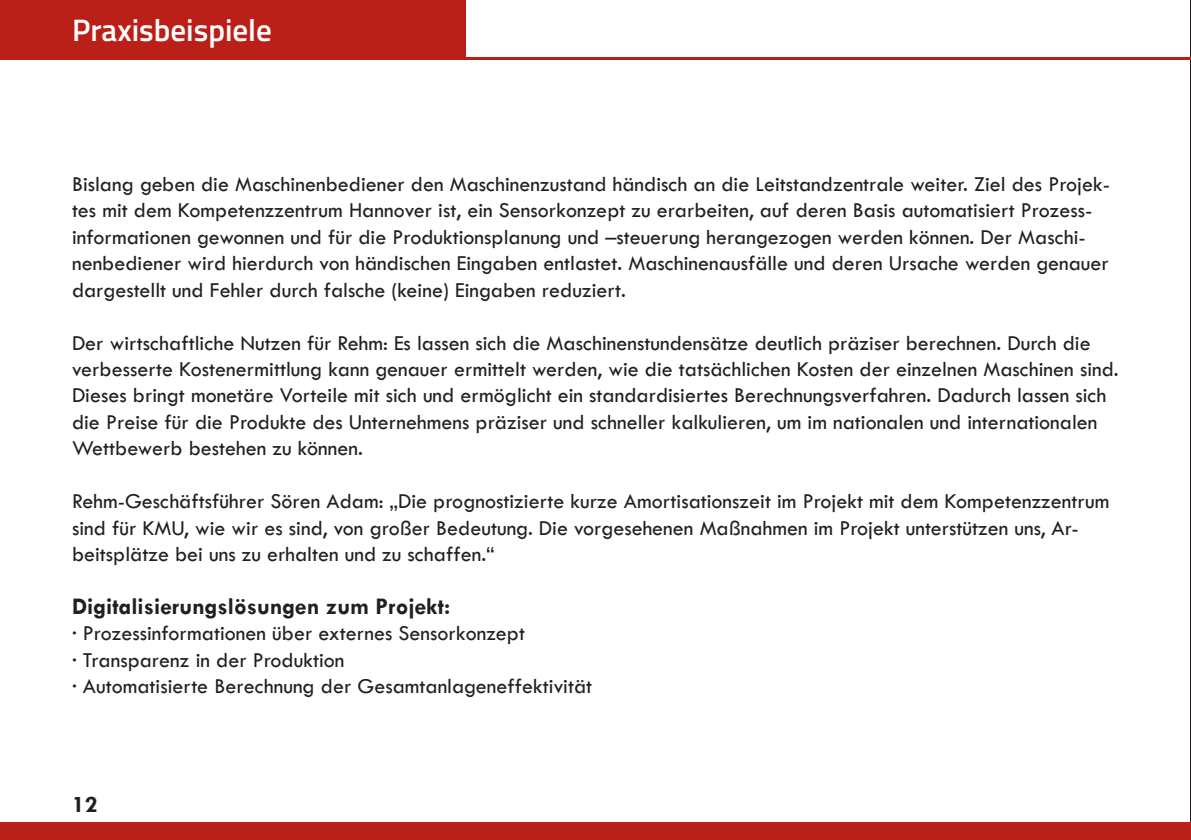
<style>
.page{position:relative;width:1191px;height:840px;background:#fff}
.page>*{position:absolute;margin:0;border:0;box-sizing:border-box;transform-origin:0 0}
.t1{font:600 31px "Titillium Web";color:#fff}
.t2{font:700 24px "Tw Cen";color:#231f20}
.t3{font:22px/26.4px "Tw Cen";color:#231f20}
</style>
<div class="page">
<hr style="left:1190px;top:0;width:1px;height:839px;background:#231f20">
<div style="left:0;top:822px;width:1191px;height:17px;background:#bb2018"></div>
<div style="left:0;top:0;width:465px;height:58px;background:#bb2018"></div>
<hr style="left:0;top:57px;width:1191px;height:3px;background:#bb2018">
<h1 class="t1" style="left:72px;top:6px;width:201px">Praxisbeispiele</h1>
<p class="t3" style="left:72px;top:171px;width:1039px">Bislang geben die Maschinenbediener den Maschinenzustand händisch an die Leitstandzentrale weiter. Ziel des Projek&shy;tes mit dem Kompetenzzentrum Hannover ist, ein Sensorkonzept zu erarbeiten, auf deren Basis automatisiert Prozess&shy;informationen gewonnen und für die Produktionsplanung und –steuerung herangezogen werden können. Der Maschi&shy;nenbediener wird hierdurch von händischen Eingaben entlastet. Maschinenausfälle und deren Ursache werden genauer dargestellt und Fehler durch falsche (keine) Eingaben reduziert.</p>
<p class="t3" style="left:72px;top:329px;width:1048px">Der wirtschaftliche Nutzen für Rehm: Es lassen sich die Maschinenstundensätze deutlich präziser berechnen. Durch die verbesserte Kostenermittlung kann genauer ermittelt werden, wie die tatsächlichen Kosten der einzelnen Maschinen sind.<br>Dieses bringt monetäre Vorteile mit sich und ermöglicht ein standardisiertes Berechnungsverfahren. Dadurch lassen sich die Preise für die Produkte des Unternehmens präziser und schneller kalkulieren, um im nationalen und internationalen Wettbewerb bestehen zu können.</p>
<p class="t3" style="left:72px;top:487px;width:1039px">Rehm-Geschäftsführer Sören Adam: „Die prognostizierte kurze Amortisationszeit im Projekt mit dem Kompetenzzentrum sind für KMU, wie wir es sind, von großer Bedeutung. Die vorgesehenen Maßnahmen im Projekt unterstützen uns, Ar&shy;beitsplätze bei uns zu erhalten und zu schaffen.“</p>
<p class="t2" style="left:72px;top:591px;width:380px">Digitalisierungslösungen zum Projekt:</p>
<p class="t3" style="left:72px;top:619px;width:521px">· Prozessinformationen über externes Sensorkonzept<br>· Transparenz in der Produktion<br>· Automatisierte Berechnung der Gesamtanlageneffektivität</p>
<p class="t2" style="left:72px;top:789px;width:27px">12</p>
</div>
